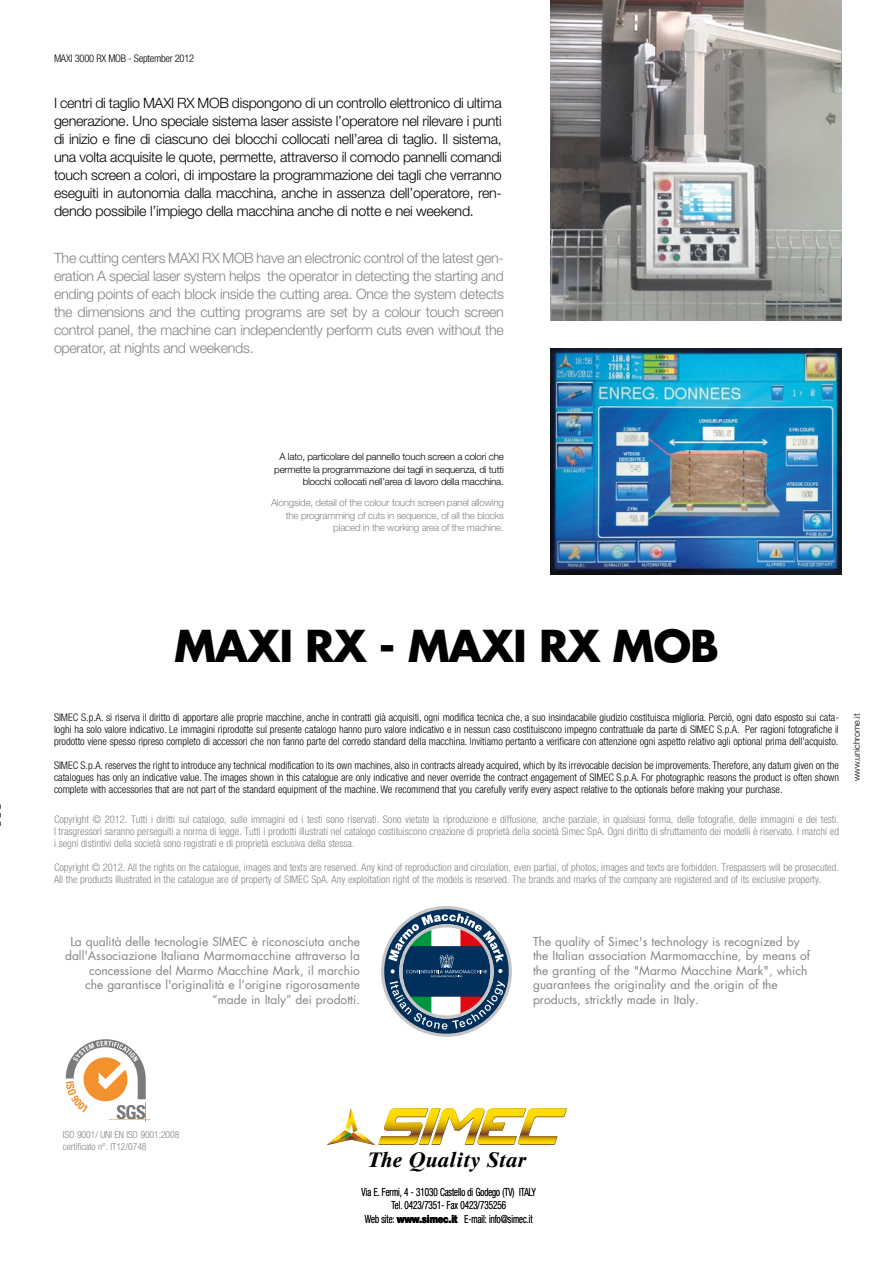
<style>
.page{position:relative;width:893px;height:1263px;background:#fff}
.page>*{position:absolute;margin:0;border:0;box-sizing:border-box;transform-origin:0 0}
.t1{font:700 42.75px "Futura Std";letter-spacing:-.03em;color:#000}
.t2{font:italic 700 21px "Times Ten LT Std";color:#000}
.t3{font:300 14.25px/18px "Helvetica Neue LT Std";letter-spacing:-.02em;color:#000;text-align:justify}
.t4{font:300 14.25px/18px "Helvetica Neue LT Std";letter-spacing:-.02em;color:#838382;text-align:justify}
.t5{font:12px/14.4px "Futura Std";color:#838382;text-align:right}
.t6{font:300 condensed 11.25px/13.5px "Helvetica Neue LT Std";color:#000;text-align:center;scale:.8 1}
.t7{font:300 condensed 10.5px/12px "Helvetica Neue LT Std";color:#000;text-align:justify}
.t8{font:300 condensed 10.5px/12px "Helvetica Neue LT Std";color:#838382;text-align:justify}
.t9{font:300 condensed 10.5px "Helvetica Neue LT Std";letter-spacing:-.02em;color:#000}
.t10{font:300 9.75px/12.6px "Helvetica Neue LT Std";letter-spacing:-.02em;color:#000;text-align:right}
.t11{font:300 9.75px/12.6px "Helvetica Neue LT Std";letter-spacing:-.02em;color:#838382;text-align:right}
.t12{font:300 condensed 9.75px/12px "Helvetica Neue LT Std";letter-spacing:-.01em;color:#838382}
.t13{font:300 9px "Helvetica Neue LT Std";letter-spacing:-.015em;color:#000}
.s1{font-weight:900;font-stretch:normal}
</style>
<div class="page">
<svg style="left:0;top:804px;width:1px;height:22px"></svg>
<svg style="left:381px;top:906px;width:131px;height:131px"></svg>
<svg style="left:326px;top:1108px;width:241px;height:38px"></svg>
<svg style="left:66px;top:1039px;width:85px;height:83px"></svg>
<img style="left:551px;top:0;width:291px;height:320px">
<img style="left:551px;top:349px;width:291px;height:225px">
<p class="t9" style="left:54px;top:52px;width:142px">MAXI 3000 RX MOB - September 2012</p>
<p class="t3" style="left:54px;top:93px;width:449px">I centri di taglio MAXI RX MOB dispongono di un controllo elettronico di ultima generazione. Uno speciale sistema laser assiste l’operatore nel rilevare i punti di inizio e fine di ciascuno dei blocchi collocati nell’area di taglio. Il sistema, una volta acquisite le quote, permette, attraverso il comodo pannelli comandi touch screen a colori, di impostare la programmazione dei tagli che verranno eseguiti in autonomia dalla macchina, anche in assenza dell’operatore, ren&shy;dendo possibile l’impiego della macchina anche di notte e nei weekend.</p>
<p class="t4" style="left:54px;top:249px;width:451px">The cutting centers MAXI RX MOB have an electronic control of the latest gen&shy;eration A special laser system helps the operator in detecting the starting and ending points of each block inside the cutting area. Once the system detects the dimensions and the cutting programs are set by a colour touch screen control panel, the machine can independently perform cuts even without the operator, at nights and weekends.</p>
<p class="t10" style="left:274px;top:450px;width:231px">A lato, particolare del pannello touch screen a colori che permette la programmazione dei tagli in sequenza, di tutti blocchi collocati nell’area di lavoro della macchina.</p>
<p class="t11" style="left:271px;top:496px;width:234px">Alongside, detail of the colour touch screen panel allowing the programming of cuts in sequence, of all the blocks placed in the working area of the machine.</p>
<h1 class="t1" style="left:174px;top:617px;width:546px">MAXI RX - MAXI RX MOB</h1>
<p class="t7" style="left:54px;top:711px;width:786px">SIMEC S.p.A. si riserva il diritto di apportare alle proprie macchine, anche in contratti già acquisiti, ogni modifica tecnica che, a suo insindacabile giudizio costituisca miglioria. Perciò, ogni dato esposto sui cata&shy;loghi ha solo valore indicativo. Le immagini riprodotte sul presente catalogo hanno puro valore indicativo e in nessun caso costituiscono impegno contrattuale da parte di SIMEC S.p.A. Per ragioni fotografiche il prodotto viene spesso ripreso completo di accessori che non fanno parte del corredo standard della macchina. Invitiamo pertanto a verificare con attenzione ogni aspetto relativo agli optional prima dell’acquisto.</p>
<p class="t7" style="left:54px;top:759px;width:787px">SIMEC S.p.A. reserves the right to introduce any technical modification to its own machines, also in contracts already acquired, which by its irrevocable decision be improvements. Therefore, any datum given on the catalogues has only an indicative value. The images shown in this catalogue are only indicative and never override the contract engagement of SIMEC S.p.A. For photographic reasons the product is often shown complete with accessories that are not part of the standard equipment of the machine. We recommend that you carefully verify every aspect relative to the optionals before making your purchase.</p>
<p class="t8" style="left:54px;top:813px;width:786px">Copyright © 2012. Tutti i diritti sul catalogo, sulle immagini ed i testi sono riservati. Sono vietate la riproduzione e diffusione, anche parziale, in qualsiasi forma, delle fotografie, delle immagini e dei testi.<br>I trasgressori saranno perseguiti a norma di legge. Tutti i prodotti illustrati nel catalogo costituiscono creazione di proprietà della società Simec SpA. Ogni diritto di sfruttamento dei modelli è riservato. I marchi ed i segni distintivi della società sono registrati e di proprietà esclusiva della stessa.</p>
<p class="t8" style="left:54px;top:861px;width:786px">Copyright © 2012. All the rights on the catalogue, images and texts are reserved. Any kind of reproduction and circulation, even partial, of photos, images and texts are forbidden. Trespassers will be prosecuted.<br>All the products illustrated in the catalogue are of property of SIMEC SpA. Any exploitation right of the models is reserved. The brands and marks of the company are registered and of its exclusive property.</p>
<p class="t13" style="left:851px;top:781px;width:69px;rotate:-90deg">www.unichrome.it</p>
<p class="t5" style="left:65px;top:934px;width:296px">La qualità delle tecnologie SIMEC è riconosciuta anche dall'Associazione Italiana Marmomacchine attraverso la concessione del Marmo Macchine Mark, il marchio<br>che garantisce l'originalità e l’origine rigorosamente “made in Italy” dei prodotti.</p>
<p class="t5" style="left:533px;top:934px;width:279px;text-align:left">The quality of Simec's technology is recognized by the Italian association Marmomacchine, by means of the granting of the "Marmo Macchine Mark", which guarantees the originality and the origin of the products, stricktly made in Italy.</p>
<p class="t12" style="left:63px;top:1128px;width:118px">ISO 9001/ UNI EN ISO 9001:2008 certificato n°. IT12/0748</p>
<h2 class="t2" style="left:368px;top:1147px;width:159px">The Quality Star</h2>
<p class="t6" style="left:362px;top:1185px;width:219px">Via E. Fermi, 4 - 31030 Castello di Godego (TV) Italy<br>Tel. 0423/7351- Fax 0423/735256<br>Web site: <span class="s1">www.simec.it</span> E-mail: info@simec.it</p>
<p class="t6" style="left:458px;top:1185px;width:6px">ll</p>
</div>
